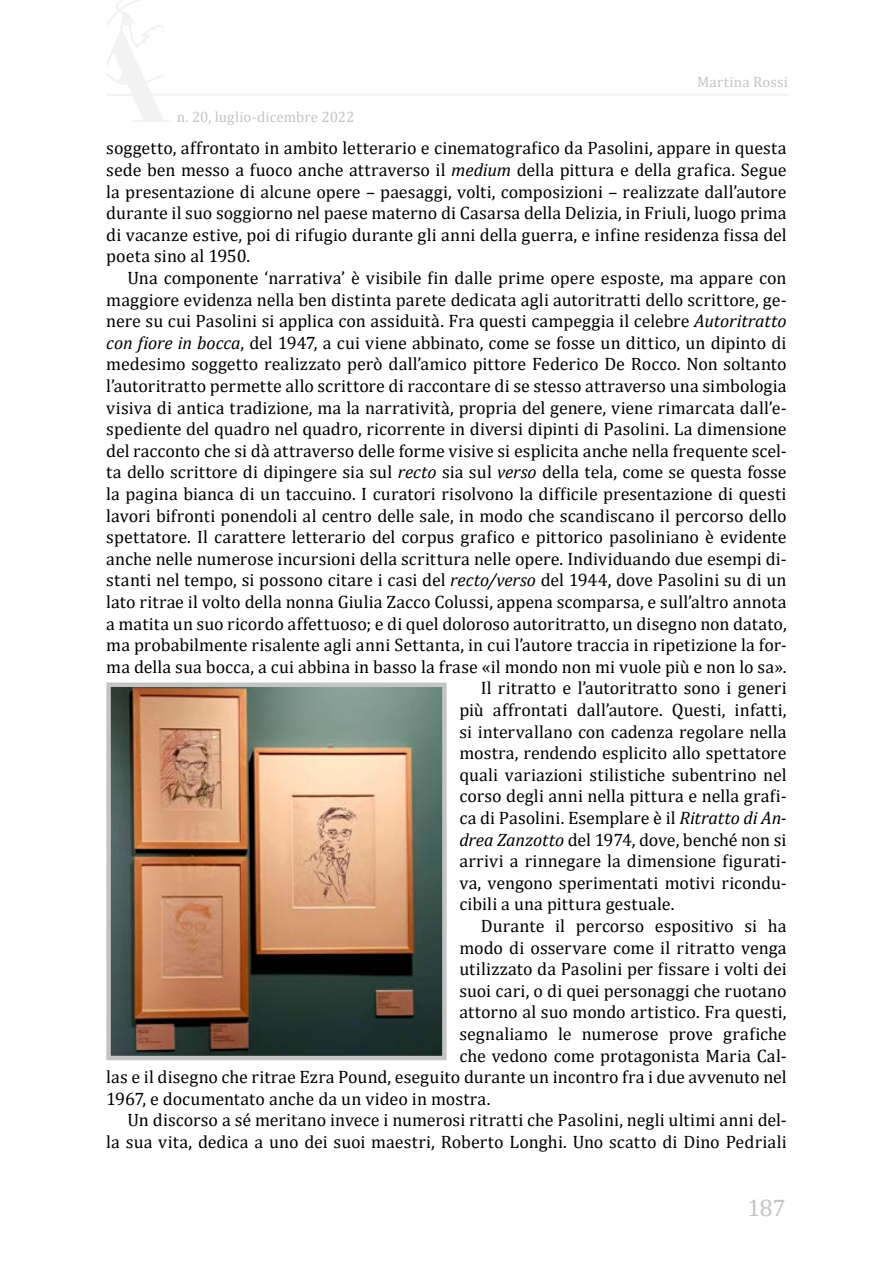
<style>
.page{position:relative;width:893px;height:1263px;background:#fff}
.page>*{position:absolute;margin:0;border:0;box-sizing:border-box;transform-origin:0 0}
.t1{font:24px "Cambria";color:#c4c4c4}
.t2{font:18px/21.6px "Cambria";letter-spacing:.005em;color:#000;text-align:justify}
.t3{font:18px "Cambria";letter-spacing:-.015em;color:#000}
.t4{font:15px "Cambria";letter-spacing:.01em;color:#c4c4c4}
.s1{font-style:italic}
</style>
<div class="page">
<svg style="left:107px;top:0;width:64px;height:122px"></svg>
<hr style="left:131px;top:93px;width:657px;height:3px;background:#f2f3f3">
<img style="left:111px;top:687px;width:331px;height:368px">
<div style="left:106px;top:682px;width:341px;height:378px;border:4px solid #c4c4c4"></div>
<p class="t4" style="left:177px;top:108px;width:179px">n. 20, luglio-dicembre 2022</p>
<p class="t4" style="left:697px;top:73px;width:92px">Martina Rossi</p>
<p class="t2" style="left:106px;top:137px;width:682px">soggetto, affrontato in ambito letterario e cinematografico da Pasolini, appare in questa sede ben messo a fuoco anche attraverso il <span class="s1">medium</span> della pittura e della grafica. Segue la presentazione di alcune opere – paesaggi, volti, composizioni – realizzate dall’autore durante il suo soggiorno nel paese materno di Casarsa della Delizia, in Friuli, luogo prima di vacanze estive, poi di rifugio durante gli anni della guerra, e infine residenza fissa del poeta sino al 1950.</p>
<p class="t2" style="left:128px;top:267px;width:661px">Una componente ‘narrativa’ è visibile fin dalle prime opere esposte, ma appare con</p>
<p class="t2" style="left:106px;top:289px;width:682px">maggiore evidenza nella ben distinta parete dedicata agli autoritratti dello scrittore, ge-</p>
<p class="t2" style="left:106px;top:310px;width:682px">nere su cui Pasolini si applica con assiduità. Fra questi campeggia il celebre <span class="s1">Autoritratto</span></p>
<p class="t2" style="left:106px;top:332px;width:682px"><span class="s1">con fiore in bocca</span>, del 1947, a cui viene abbinato, come se fosse un dittico, un dipinto di</p>
<p class="t2" style="left:106px;top:353px;width:682px">medesimo soggetto realizzato però dall’amico pittore Federico De Rocco. Non soltanto</p>
<p class="t2" style="left:106px;top:375px;width:682px">l’autoritratto permette allo scrittore di raccontare di se stesso attraverso una simbologia</p>
<p class="t2" style="left:106px;top:397px;width:682px">visiva di antica tradizione, ma la narratività, propria del genere, viene rimarcata dall’e-</p>
<p class="t2" style="left:106px;top:418px;width:682px">spediente del quadro nel quadro, ricorrente in diversi dipinti di Pasolini. La dimensione</p>
<p class="t2" style="left:106px;top:440px;width:682px">del racconto che si dà attraverso delle forme visive si esplicita anche nella frequente scel-</p>
<p class="t2" style="left:106px;top:461px;width:682px">ta dello scrittore di dipingere sia sul <span class="s1">recto</span> sia sul <span class="s1">verso</span> della tela, come se questa fosse</p>
<p class="t2" style="left:106px;top:483px;width:682px">la pagina bianca di un taccuino. I curatori risolvono la difficile presentazione di questi</p>
<p class="t2" style="left:106px;top:505px;width:682px">lavori bifronti ponendoli al centro delle sale, in modo che scandiscano il percorso dello</p>
<p class="t2" style="left:106px;top:526px;width:682px">spettatore. Il carattere letterario del corpus grafico e pittorico pasoliniano è evidente</p>
<p class="t2" style="left:106px;top:548px;width:682px">anche nelle numerose incursioni della scrittura nelle opere. Individuando due esempi di-</p>
<p class="t2" style="left:106px;top:569px;width:682px">stanti nel tempo, si possono citare i casi del <span class="s1">recto/verso</span> del 1944, dove Pasolini su di un</p>
<p class="t2" style="left:106px;top:591px;width:682px">lato ritrae il volto della nonna Giulia Zacco Colussi, appena scomparsa, e sull’altro annota</p>
<p class="t2" style="left:106px;top:613px;width:682px">a matita un suo ricordo affettuoso; e di quel doloroso autoritratto, un disegno non datato,</p>
<p class="t2" style="left:106px;top:634px;width:682px">ma probabilmente risalente agli anni Settanta, in cui l’autore traccia in ripetizione la for-</p>
<p class="t2" style="left:106px;top:656px;width:682px">ma della sua bocca, a cui abbina in basso la frase «il mondo non mi vuole più e non lo sa».</p>
<p class="t2" style="left:481px;top:677px;width:307px">Il ritratto e l’autoritratto sono i generi</p>
<p class="t2" style="left:459px;top:699px;width:329px">più affrontati dall’autore. Questi, infatti,</p>
<p class="t2" style="left:459px;top:721px;width:329px">si intervallano con cadenza regolare nella</p>
<p class="t2" style="left:459px;top:742px;width:329px">mostra, rendendo esplicito allo spettatore</p>
<p class="t2" style="left:459px;top:764px;width:329px">quali variazioni stilistiche subentrino nel</p>
<p class="t2" style="left:459px;top:785px;width:329px">corso degli anni nella pittura e nella grafi-</p>
<p class="t2" style="left:459px;top:807px;width:329px">ca di Pasolini. Esemplare è il <span class="s1">Ritratto di An-</span></p>
<p class="t3" style="left:459px;top:829px;width:329px"><span class="s1">drea Zanzotto</span> del 1974, dove, benché non si</p>
<p class="t2" style="left:459px;top:850px;width:329px">arrivi a rinnegare la dimensione figurati-</p>
<p class="t2" style="left:459px;top:872px;width:329px">va, vengono sperimentati motivi ricondu-</p>
<p class="t2" style="left:459px;top:893px;width:217px">cibili a una pittura gestuale.</p>
<p class="t2" style="left:481px;top:915px;width:307px">Durante il percorso espositivo si ha</p>
<p class="t2" style="left:459px;top:937px;width:329px">modo di osservare come il ritratto venga</p>
<p class="t2" style="left:459px;top:958px;width:329px">utilizzato da Pasolini per fissare i volti dei</p>
<p class="t2" style="left:459px;top:980px;width:329px">suoi cari, o di quei personaggi che ruotano</p>
<p class="t2" style="left:459px;top:1001px;width:329px">attorno al suo mondo artistico. Fra questi,</p>
<p class="t2" style="left:459px;top:1023px;width:329px">segnaliamo le numerose prove grafiche</p>
<p class="t2" style="left:459px;top:1045px;width:329px">che vedono come protagonista Maria Cal-</p>
<p class="t2" style="left:106px;top:1066px;width:682px">las e il disegno che ritrae Ezra Pound, eseguito durante un incontro fra i due avvenuto nel</p>
<p class="t2" style="left:106px;top:1088px;width:386px">1967, e documentato anche da un video in mostra.</p>
<p class="t2" style="left:128px;top:1109px;width:661px">Un discorso a sé meritano invece i numerosi ritratti che Pasolini, negli ultimi anni del-</p>
<p class="t2" style="left:106px;top:1131px;width:682px">la sua vita, dedica a uno dei suoi maestri, Roberto Longhi. Uno scatto di Dino Pedriali</p>
<h1 class="t1" style="left:747px;top:1193px;width:40px">187</h1>
</div>
